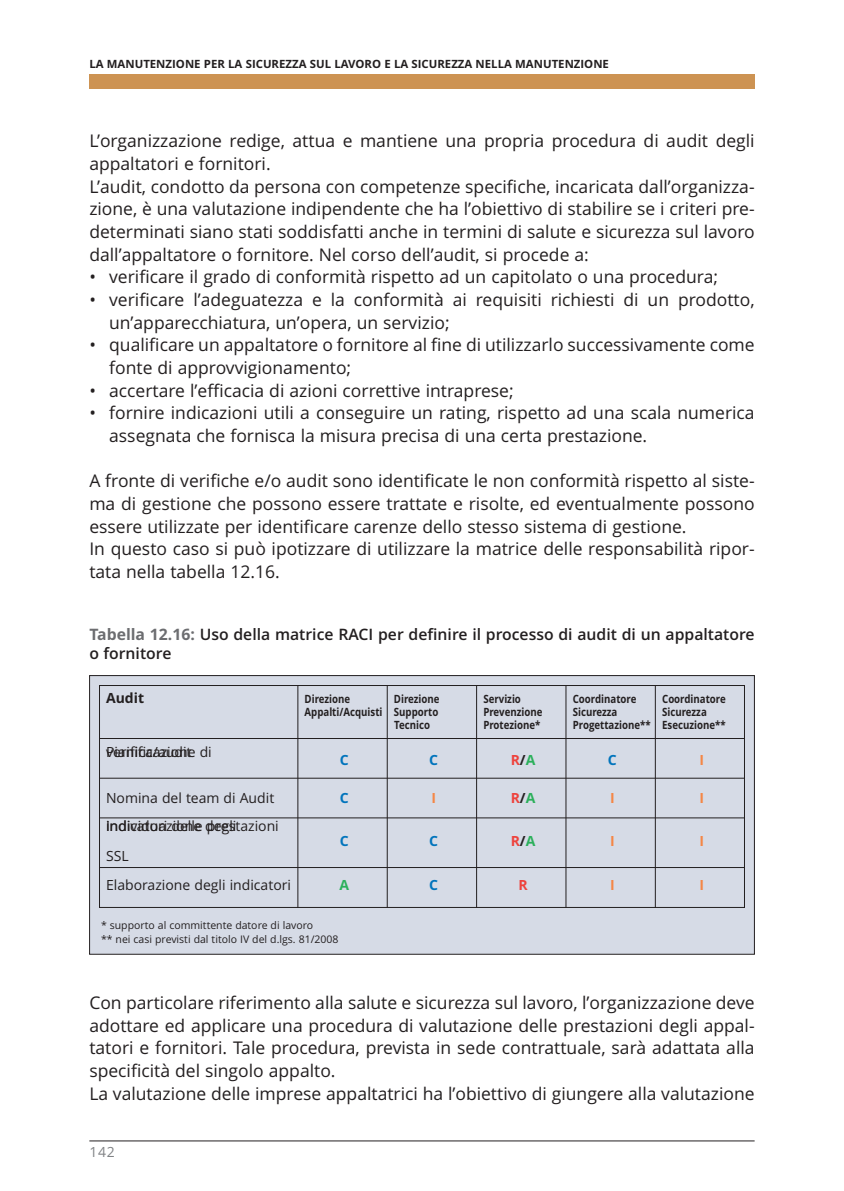
<style>
.page{position:relative;width:844px;height:1191px;background:#fff}
.page>*{position:absolute;margin:0;border:0;box-sizing:border-box;transform-origin:0 0}
.t1{font:17.5px/22.6px "Open Sans";color:#231f20}
.t2{font:600 15.75px/19.2px "Open Sans";color:#231f20}
.t3{font:14px/28.5px "Open Sans";color:#231f20}
.t4{font:700 14px "Open Sans";color:#ee423c}
.t5{font:700 14px "Open Sans";color:#f58646}
.t6{font:700 14px "Open Sans";color:#0174bc}
.t7{font:700 14px "Open Sans";color:#231f20}
.t8{font:14px "Open Sans";color:#808285}
.t9{font:700 14px "Open Sans";color:#2bb05b}
.t10{font:700 11.38px "Open Sans";color:#231f20;scale:.85 1}
.t11{font:700 11.38px "Open Sans";color:#231f20}
.t12{font:10.5px/14px "Open Sans";color:#231f20}
.s1{font-weight:700;color:#6c6d70}
.s2{color:#231f20}
.s3{color:#2bb05b}
</style>
<div class="page">
<hr style="left:89px;top:1140px;width:665px;height:1px;background:#231f20">
<div style="left:89px;top:74px;width:665px;height:15px;background:#cd9353"></div>
<div style="left:90px;top:676px;width:664px;height:278px;background:#d6dbe6"></div>
<div style="left:89px;top:675px;width:665px;height:279px;border:1px solid #231f20"></div>
<div style="left:99px;top:685px;width:645px;height:222px;border:1px solid #231f20"></div>
<hr style="left:99px;top:738px;width:645px;height:1px;background:#231f20">
<hr style="left:99px;top:778px;width:645px;height:1px;background:#231f20">
<hr style="left:99px;top:817px;width:645px;height:1px;background:#231f20">
<hr style="left:99px;top:867px;width:645px;height:1px;background:#231f20">
<hr style="left:297px;top:685px;width:1px;height:223px;background:#231f20">
<hr style="left:387px;top:685px;width:1px;height:223px;background:#231f20">
<hr style="left:476px;top:685px;width:1px;height:223px;background:#231f20">
<hr style="left:565px;top:685px;width:1px;height:223px;background:#231f20">
<hr style="left:655px;top:685px;width:1px;height:223px;background:#231f20">
<p class="t11" style="left:89px;top:60px;width:521px">LA MANUTENZIONE PER LA SICUREZZA SUL LAVORO E LA SICUREZZA NELLA MANUTENZIONE</p>
<p class="t1" style="left:89px;top:131px;width:666px">L’organizzazione redige, attua e mantiene una propria procedura di audit degli appaltatori e fornitori.<br>L’audit, condotto da persona con competenze specifiche, incaricata dall’organizza&shy;zione, è una valutazione indipendente che ha l’obiettivo di stabilire se i criteri pre&shy;determinati siano stati soddisfatti anche in termini di salute e sicurezza sul lavoro dall’appaltatore o fornitore. Nel corso dell’audit, si procede a:</p>
<p class="t1" style="left:89px;top:267px;width:630px">• verificare il grado di conformità rispetto ad un capitolato o una procedura;</p>
<p class="t1" style="left:109px;top:290px;width:646px;text-indent:-20px">• verificare l’adeguatezza e la conformità ai requisiti richiesti di un prodotto, un’apparecchiatura, un’opera, un servizio;</p>
<p class="t1" style="left:109px;top:335px;width:646px;text-indent:-20px">• qualificare un appaltatore o fornitore al fine di utilizzarlo successivamente come fonte di approvvigionamento;</p>
<p class="t1" style="left:89px;top:381px;width:426px">• accertare l’efficacia di azioni correttive intraprese;</p>
<p class="t1" style="left:109px;top:403px;width:646px;text-indent:-20px">• fornire indicazioni utili a conseguire un rating, rispetto ad una scala numerica assegnata che fornisca la misura precisa di una certa prestazione.</p>
<p class="t1" style="left:89px;top:471px;width:666px">A fronte di verifiche e/o audit sono identificate le non conformità rispetto al siste&shy;ma di gestione che possono essere trattate e risolte, ed eventualmente possono essere utilizzate per identificare carenze dello stesso sistema di gestione.<br>In questo caso si può ipotizzare di utilizzare la matrice delle responsabilità ripor&shy;tata nella tabella 12.16.</p>
<p class="t2" style="left:89px;top:626px;width:666px"><span class="s1">Tabella 12.16:</span> Uso della matrice RACI per definire il processo di audit di un appaltatore o fornitore</p>
<p class="t7" style="left:106px;top:692px;width:40px">Audit</p>
<p class="t10" style="left:304px;top:694px;width:55px">Direzione</p>
<p class="t10" style="left:394px;top:694px;width:55px">Direzione</p>
<p class="t10" style="left:483px;top:694px;width:46px">Servizio</p>
<p class="t10" style="left:572px;top:694px;width:76px">Coordinatore</p>
<p class="t10" style="left:662px;top:694px;width:76px">Coordinatore</p>
<p class="t10" style="left:304px;top:707px;width:159px">Appalti/Acquisti Supporto</p>
<p class="t10" style="left:483px;top:707px;width:71px">Prevenzione</p>
<p class="t10" style="left:572px;top:707px;width:54px">Sicurezza</p>
<p class="t10" style="left:662px;top:707px;width:54px">Sicurezza</p>
<p class="t10" style="left:394px;top:720px;width:44px">Tecnico</p>
<p class="t10" style="left:483px;top:720px;width:69px">Protezione*</p>
<p class="t10" style="left:572px;top:720px;width:181px">Progettazione** Esecuzione**</p>
<p class="t3" style="left:106px;top:739px;width:107px">Pian ficazione di</p>
<p class="t3" style="left:106px;top:739px;width:87px">verifica/audit</p>
<p class="t6" style="left:340px;top:754px;width:10px">C</p>
<p class="t6" style="left:429px;top:754px;width:10px">C</p>
<p class="t4" style="left:510px;top:754px;width:26px">R<span class="s2">/</span><span class="s3">A</span></p>
<p class="t6" style="left:607px;top:754px;width:10px">C</p>
<p class="t5" style="left:699px;top:754px;width:6px">I</p>
<p class="t3" style="left:106px;top:784px;width:170px">Nomina del team di Audit</p>
<p class="t6" style="left:340px;top:792px;width:10px">C</p>
<p class="t5" style="left:431px;top:792px;width:6px">I</p>
<p class="t4" style="left:510px;top:792px;width:26px">R<span class="s2">/</span><span class="s3">A</span></p>
<p class="t5" style="left:610px;top:792px;width:6px">I</p>
<p class="t5" style="left:699px;top:792px;width:6px">I</p>
<p class="t3" style="left:106px;top:813px;width:5px">I</p>
<p class="t3" style="left:131px;top:813px;width:107px">viduazion degli</p>
<p class="t3" style="left:106px;top:813px;width:174px">indicatori delle prestazioni</p>
<p class="t6" style="left:340px;top:835px;width:10px">C</p>
<p class="t6" style="left:429px;top:835px;width:10px">C</p>
<p class="t4" style="left:510px;top:835px;width:26px">R<span class="s2">/</span><span class="s3">A</span></p>
<p class="t5" style="left:610px;top:835px;width:6px">I</p>
<p class="t5" style="left:699px;top:835px;width:6px">I</p>
<p class="t3" style="left:106px;top:843px;width:186px">SSL<br>Elaborazione degli indicatori</p>
<p class="t9" style="left:339px;top:879px;width:11px">A</p>
<p class="t6" style="left:429px;top:879px;width:10px">C</p>
<p class="t4" style="left:518px;top:879px;width:11px">R</p>
<p class="t5" style="left:610px;top:879px;width:6px">I</p>
<p class="t5" style="left:699px;top:879px;width:6px">I</p>
<p class="t12" style="left:101px;top:919px;width:239px">* supporto al committente datore di lavoro<br>** nei casi previsti dal titolo IV del d.lgs. 81/2008</p>
<p class="t1" style="left:89px;top:993px;width:666px">Con particolare riferimento alla salute e sicurezza sul lavoro, l’organizzazione deve adottare ed applicare una procedura di valutazione delle prestazioni degli appal&shy;tatori e fornitori. Tale procedura, prevista in sede contrattuale, sarà adattata alla specificità del singolo appalto.<br>La valutazione delle imprese appaltatrici ha l’obiettivo di giungere alla valutazione</p>
<p class="t8" style="left:89px;top:1146px;width:27px">142</p>
</div>
